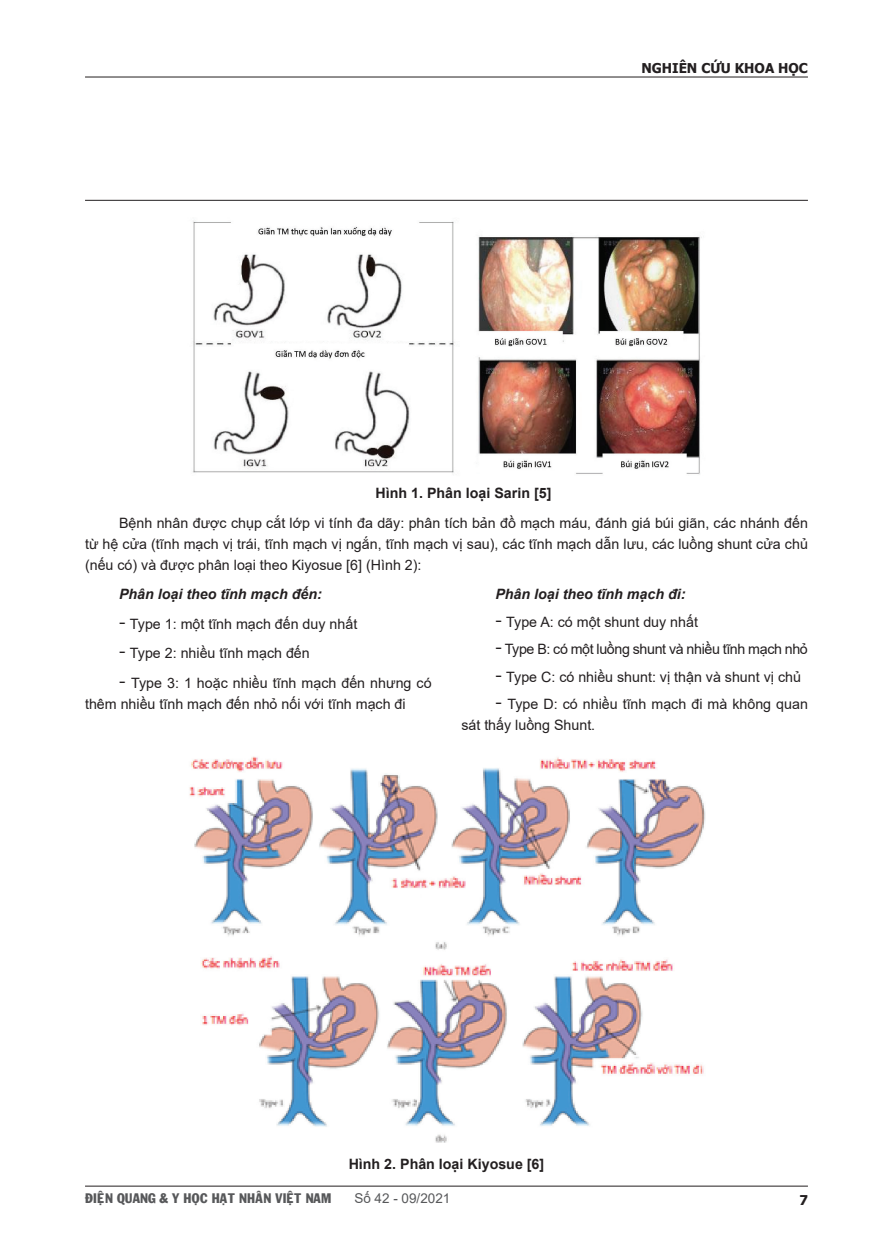
<style>
.page{position:relative;width:893px;height:1255px;background:#fff}
.page>*{position:absolute;margin:0;border:0;box-sizing:border-box;transform-origin:0 0}
.t1{font:14.25px/21px "Arial";color:#231f20}
.t2{font:italic 700 14.25px "Arial";color:#231f20}
.t3{font:700 14.25px "Arial";color:#231f20}
.t4{font:14.25px "Arial";letter-spacing:-.025em;color:#231f20}
.t5{font:13.5px "VNI Franko";color:#57585a}
.t6{font:700 13.5px "Tahoma";color:#231f20}
.t7{font:13.5px "Arial";color:#57585a}
.s1{font-family:"Myriad Pro";font-size:21px}
</style>
<div class="page">
<hr style="left:85px;top:77px;width:723px;height:1px;background:#231f20">
<hr style="left:85px;top:200px;width:723px;height:1px;background:#231f20">
<img style="left:193px;top:221px;width:509px;height:254px">
<img style="left:189px;top:756px;width:517px;height:386px">
<hr style="left:85px;top:1185px;width:723px;height:1px;background:#231f20">
<p class="t6" style="left:641px;top:59px;width:168px">NGHIÊN CỨU KHOA HỌC</p>
<p class="t3" style="left:376px;top:483px;width:177px">Hình 1. Phân loại Sarin [5]</p>
<p class="t1" style="left:85px;top:512px;width:724px;text-indent:34px">Bệnh nhân được chụp cắt lớp vi tính đa dãy: phân tích bản đồ mạch máu, đánh giá bú i giãn, các nhánh đến từ hệ cửa (tĩnh mạch vị trái, tĩnh mạch vị ngắn, tĩnh mạch vị sau), các tĩnh mạch dẫn lưu, các luồng shunt cửa chủ (nếu có) và được phân loại theo Kiyosue [6] (Hình 2):</p>
<p class="t2" style="left:119px;top:585px;width:204px">Phân loại theo tĩnh mạch đến:</p>
<p class="t1" style="left:119px;top:613px;width:240px"><span class="s1">-</span> Type 1: một tĩnh mạch đến duy nhất</p>
<p class="t1" style="left:119px;top:642px;width:192px"><span class="s1">-</span> Type 2: nhiều tĩnh mạch đến</p>
<p class="t1" style="left:85px;top:672px;width:348px;text-indent:34px"><span class="s1">-</span> Type 3: 1 hoặc nhiều tĩnh mạch đến nhưng có thêm nhiều tĩnh mạch đến nhỏ nối với tĩnh mạch đi</p>
<p class="t2" style="left:495px;top:585px;width:192px">Phân loại theo tĩnh mạch đi:</p>
<p class="t1" style="left:495px;top:611px;width:204px"><span class="s1">-</span> Type A: có một shunt duy nhất</p>
<p class="t4" style="left:495px;top:639px;width:313px"><span class="s1">-</span> Type B: có một luồng shunt và nhiều tĩnh mạch nhỏ</p>
<p class="t1" style="left:495px;top:666px;width:307px"><span class="s1">-</span> Type C: có nhiều shunt: vị thận và shunt vị chủ</p>
<p class="t1" style="left:461px;top:693px;width:348px;text-indent:34px"><span class="s1">-</span> Type D: có nhiều tĩnh mạch đi mà không quan sát thấy luồng Shunt.</p>
<p class="t3" style="left:349px;top:1153px;width:197px">Hình 2. Phân loại Kiyosue [6]</p>
<p class="t5" style="left:85px;top:1187px;width:248px">ÑIEÄN QUANG &amp; Y HOÏC HAÏT NHAÂN VIEÄT NAM</p>
<p class="t7" style="left:354px;top:1188px;width:98px">Số 42 - 09/2021</p>
<p class="t6" style="left:799px;top:1190px;width:10px">7</p>
</div>
